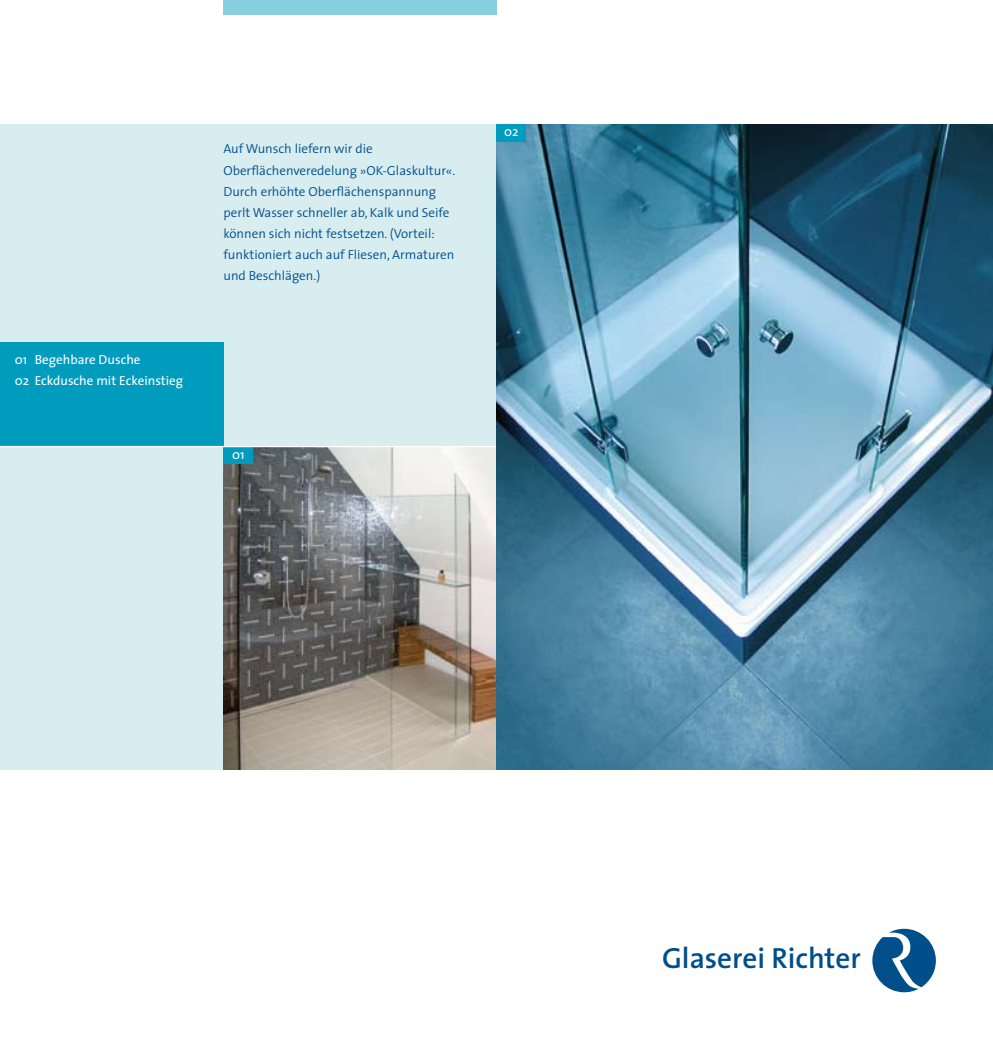
<style>
.page{position:relative;width:993px;height:1042px;background:#fff}
.page>*{position:absolute;margin:0;border:0;box-sizing:border-box;transform-origin:0 0}
.t1{font:600 29.22px "The Sans";color:#004e8a}
.t2{font:300 13.12px/21px "The Sans";color:#004e8a}
.t3{font:13.12px/21px "The Sans";color:#fff}
</style>
<div class="page">
<div style="left:0;top:124px;width:992px;height:645px;background:#d7edf0"></div>
<div style="left:223px;top:0;width:273px;height:15px;background:#87cfde"></div>
<svg style="left:872px;top:929px;width:63px;height:63px"></svg>
<img style="left:223px;top:447px;width:273px;height:322px">
<div style="left:223px;top:446px;width:30px;height:18px;background:#009cbd"></div>
<div style="left:0;top:342px;width:223px;height:104px;background:#009cbd"></div>
<hr style="left:0;top:446px;width:992px;height:1px;background:#fff">
<img style="left:496px;top:124px;width:496px;height:645px">
<div style="left:496px;top:124px;width:30px;height:17px;background:#009cbd"></div>
<p class="t3" style="left:15px;top:349px;width:170px">01 Begehbare Dusche<br>02 Eckdusche mit Eckeinstieg</p>
<p class="t2" style="left:223px;top:138px;width:233px">Auf Wunsch liefern wir die Oberflächenveredelung »OK-Glaskultur«.<br>Durch erhöhte Oberflächenspannung perlt Wasser schneller ab, Kalk und Seife können sich nicht festsetzen. (Vorteil: funktioniert auch auf Fliesen, Armaturen und Beschlägen.)</p>
<p class="t3" style="left:232px;top:443px;width:14px">01</p>
<p class="t3" style="left:504px;top:121px;width:16px">02</p>
<h1 class="t1" style="left:662px;top:933px;width:200px">Glaserei Richter</h1>
</div>
